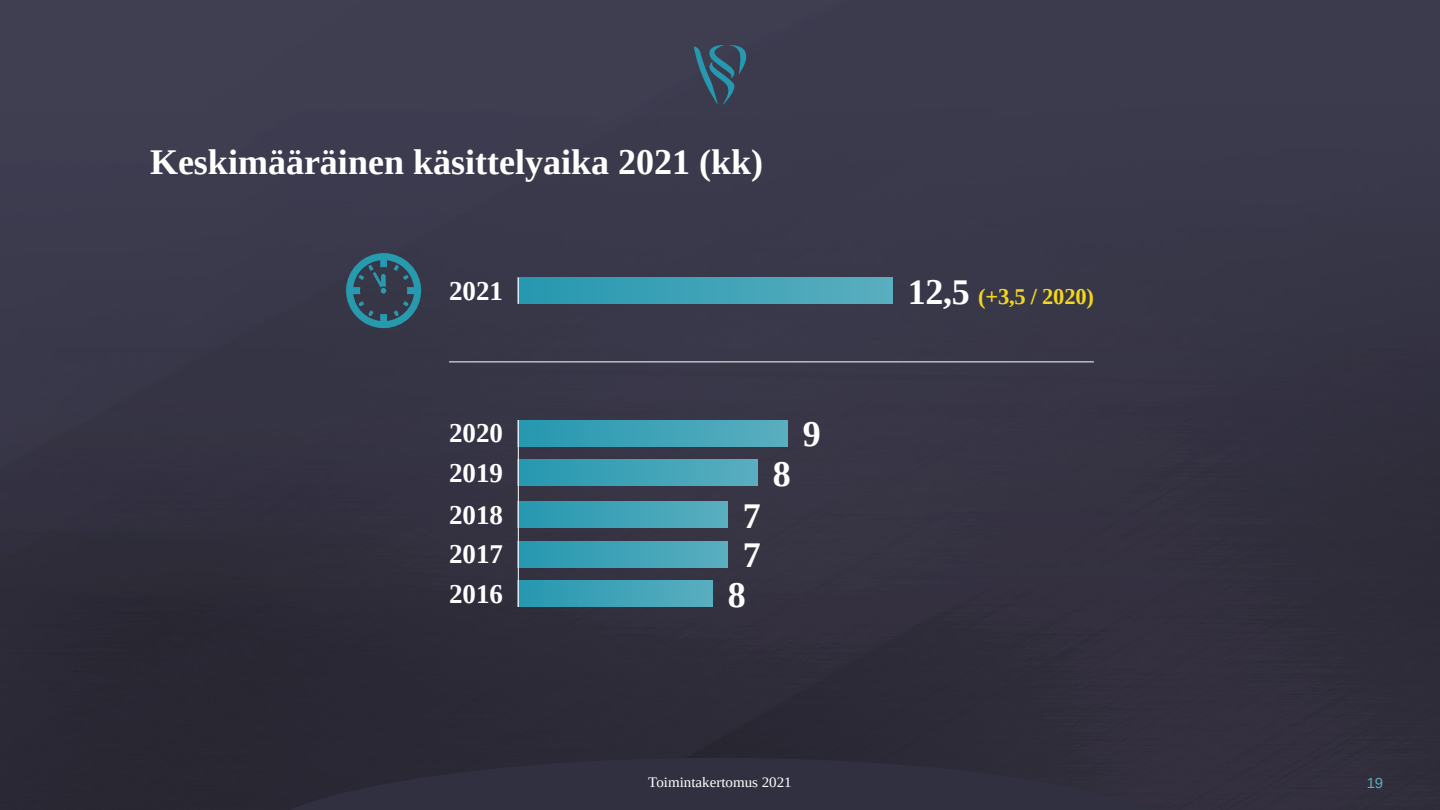
<style>
.page{position:relative;width:1440px;height:810px;background:#fff}
.page>*{position:absolute;margin:0;border:0;box-sizing:border-box;transform-origin:0 0}
.t1{font:700 36px "Liberation Serif";color:#fff}
.t2{font:700 27px "Liberation Serif";color:#fff}
.t3{font:700 22.5px "Liberation Serif";color:#f3d71c}
.t4{font:14.55px "Liberation Serif";color:#fff}
.t5{font:14.55px "Liberation Sans";color:#5aaebf}
.s1{font-size:36px;color:#fff}
</style>
<div class="page">
<img style="left:0;top:0;width:1440px;height:810px">
<svg style="left:248px;top:758px;width:944px;height:52px;background:#2e2e3d"></svg>
<svg style="left:693px;top:45px;width:64px;height:65px;background:#374e62"></svg>
<div style="left:518px;top:278px;width:375px;height:26px;background:linear-gradient(to right,#2598b0,#5aaebf)"></div>
<div style="left:518px;top:420px;width:270px;height:26px;background:linear-gradient(to right,#2598b0,#59aebf)"></div>
<div style="left:518px;top:460px;width:240px;height:26px;background:linear-gradient(to right,#2598b0,#59aebf)"></div>
<div style="left:518px;top:501px;width:210px;height:27px;background:linear-gradient(to right,#2598b0,#59aebf)"></div>
<div style="left:518px;top:541px;width:210px;height:26px;background:linear-gradient(to right,#2598b0,#59aebf)"></div>
<div style="left:518px;top:581px;width:195px;height:26px;background:linear-gradient(to right,#2698b0,#59aebf)"></div>
<hr style="left:518px;top:420px;width:1px;height:187px;background:#fff">
<svg style="left:518px;top:278px;width:1px;height:26px"></svg>
<svg style="left:346px;top:253px;width:75px;height:75px;background:#31586a"></svg>
<hr style="left:449px;top:362px;width:645px;height:1px;background:#fff">
<p class="t1" style="left:150px;top:138px;width:615px">Keskimääräinen käsittelyaika 2021 (kk)</p>
<p class="t2" style="left:449px;top:273px;width:55px">2021</p>
<p class="t2" style="left:449px;top:415px;width:55px">2020</p>
<p class="t2" style="left:449px;top:455px;width:55px">2019</p>
<p class="t2" style="left:449px;top:496px;width:55px">2018</p>
<p class="t2" style="left:449px;top:536px;width:55px">2017</p>
<p class="t2" style="left:449px;top:576px;width:55px">2016</p>
<p class="t1" style="left:743px;top:491px;width:19px">7</p>
<p class="t1" style="left:743px;top:531px;width:19px">7</p>
<p class="t1" style="left:728px;top:571px;width:19px">8</p>
<p class="t1" style="left:773px;top:450px;width:19px">8</p>
<p class="t1" style="left:803px;top:410px;width:19px">9</p>
<p class="t3" style="left:908px;top:281px;width:187px"><span class="s1">12,5</span> (+3,5 / 2020)</p>
<p class="t4" style="left:648px;top:773px;width:145px">Toimintakertomus 2021</p>
<p class="t5" style="left:1367px;top:774px;width:18px">19</p>
</div>
